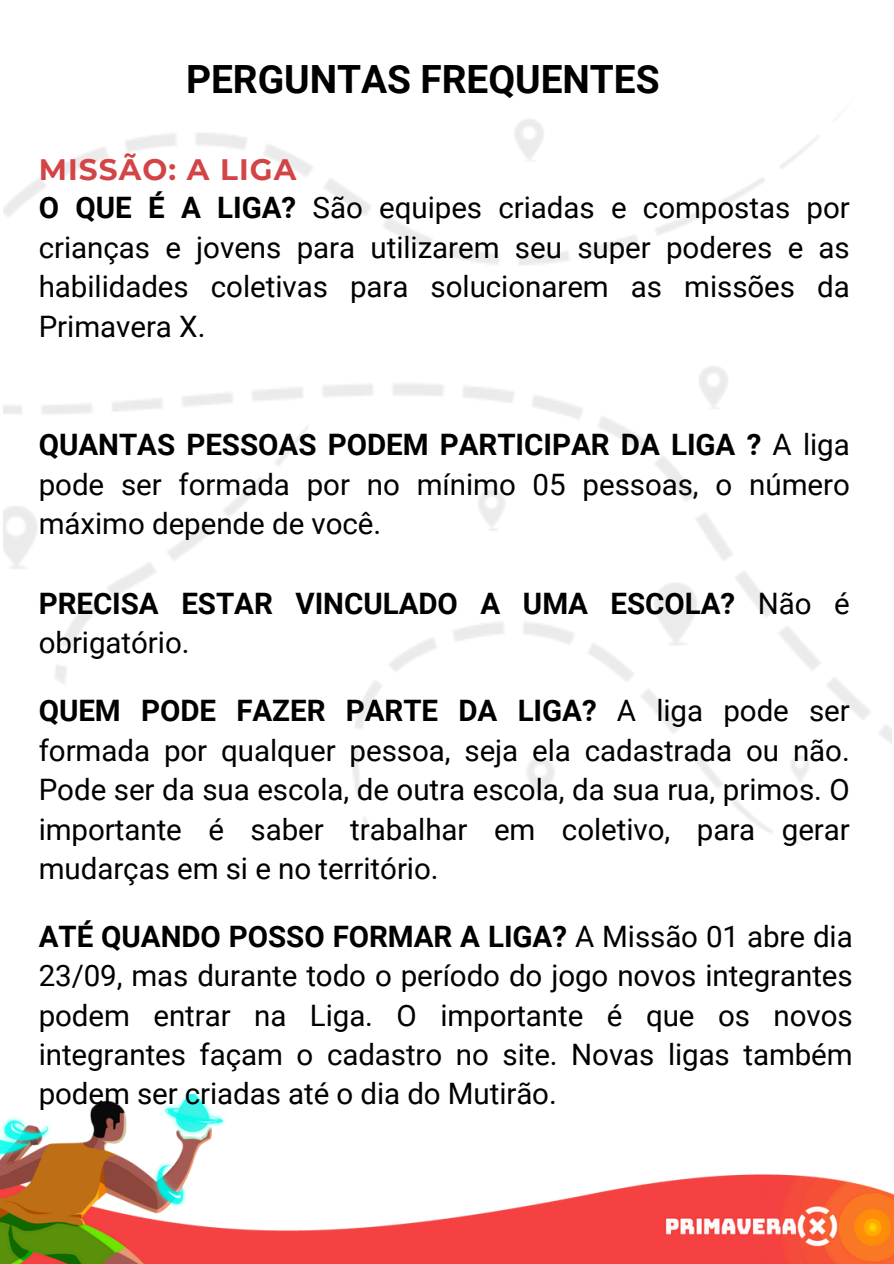
<style>
.page{position:relative;width:894px;height:1264px;background:#fff}
.page>*{position:absolute;margin:0;border:0;box-sizing:border-box;transform-origin:0 0}
.t1{font:700 38.85px "Roboto";color:#000}
.t2{font:29.55px/39.3px "Roboto";color:#000;text-align:justify}
.t3{font:700 29.55px/39.3px "Roboto";color:#000}
.t4{font:700 29.55px "Montserrat";letter-spacing:.04em;color:#d34446}
.s1{font-weight:700}
.s2{font-weight:400}
</style>
<div class="page">
<img style="left:0;top:1094px;width:893px;height:169px">
<p class="t1" style="left:186px;top:57px;width:475px">PERGUNTAS FREQUENTES</p>
<p class="t4" style="left:39px;top:151px;width:259px">MISSÃO: A LIGA</p>
<p class="t2" style="left:39px;top:189px;width:812px"><span class="s1">O QUE É A LIGA?</span> São equipes criadas e compostas por crianças e jovens para utilizarem seu super poderes e as habilidades coletivas para solucionarem as missões da Primavera X.</p>
<p class="t2" style="left:39px;top:426px;width:812px"><span class="s1">QUANTAS PESSOAS PODEM PARTICIPAR DA LIGA ?</span> A liga pode ser formada por no mínimo 05 pessoas, o número máximo depende de você.</p>
<p class="t3" style="left:39px;top:584px;width:812px">PRECISA ESTAR VINCULADO A UMA ESCOLA? <span class="s2">Não é obrigatório.</span></p>
<p class="t2" style="left:39px;top:691px;width:812px"><span class="s1">QUEM PODE FAZER PARTE DA LIGA?</span> A liga pode ser formada por qualquer pessoa, seja ela cadastrada ou não.<br>Pode ser da sua escola, de outra escola, da sua rua, primos. O importante é saber trabalhar em coletivo, para gerar mudarças em si e no território.</p>
<p class="t2" style="left:39px;top:917px;width:815px"><span class="s1">ATÉ QUANDO POSSO FORMAR A LIGA?</span> A Missão 01 abre dia 23/09, mas durante todo o período do jogo novos integrantes podem entrar na Liga. O importante é que os novos integrantes façam o cadastro no site. Novas ligas também podem ser criadas até o dia do Mutirão.</p>
</div>
